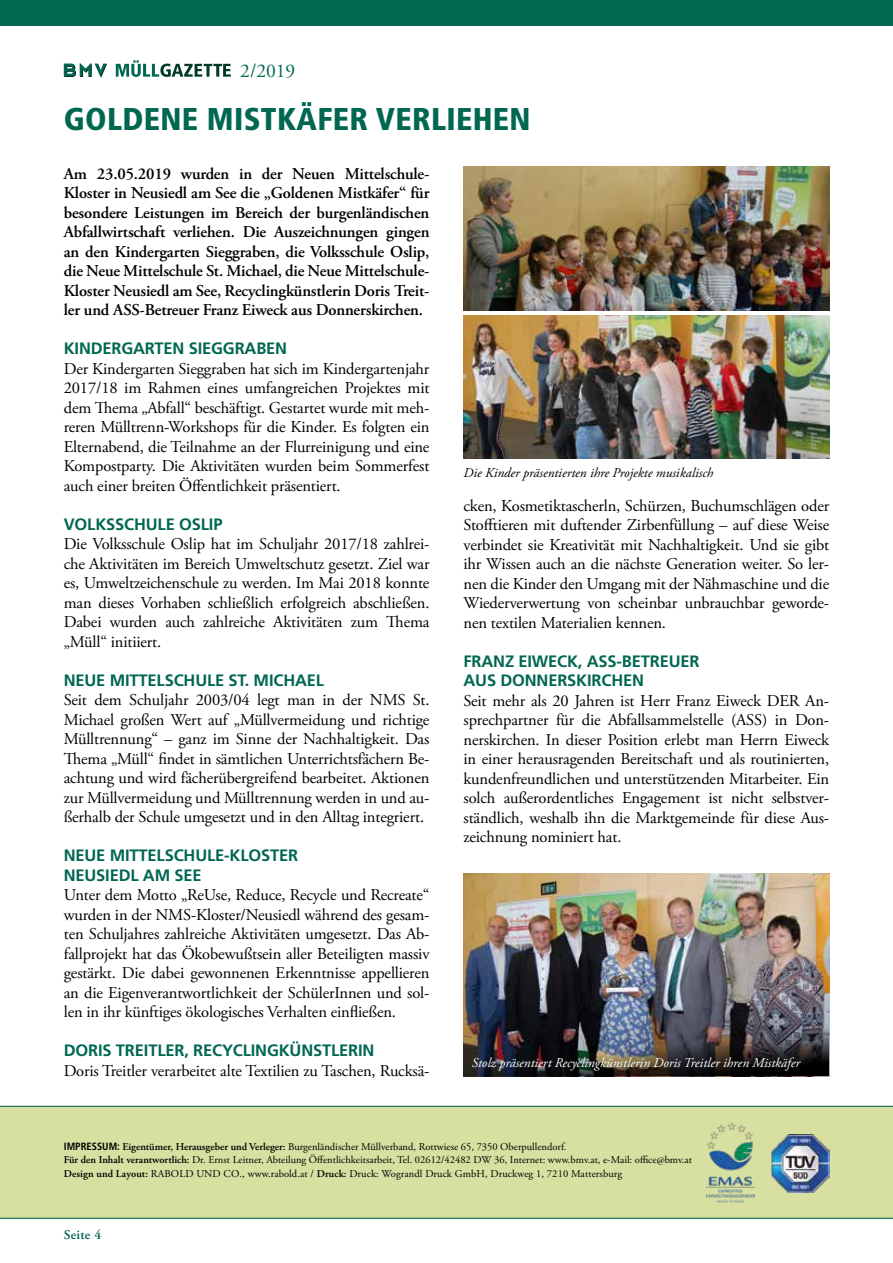
<style>
.page{position:relative;width:893px;height:1263px;background:#fff}
.page>*{position:absolute;margin:0;border:0;box-sizing:border-box;transform-origin:0 0}
.t1{font:900 condensed 31.5px "Frutiger LT Std";letter-spacing:.01em;color:#006751}
.t2{font:19.5px "Adobe Garamond Pro";color:#006751}
.t3{font:16.5px/19.5px "Adobe Garamond Pro";letter-spacing:-.01em;color:#000;text-align:justify}
.t4{font:600 16.5px/19.5px "Adobe Garamond Pro";letter-spacing:-.01em;color:#000;text-align:justify}
.t5{font:700 16.5px/19.5px "Frutiger LT Pro";letter-spacing:-.01em;color:#006751}
.t6{font:italic 13.5px "Adobe Garamond Pro";color:#fff}
.t7{font:italic 13.5px "Adobe Garamond Pro";color:#000}
.t8{font:600 13.5px "Adobe Garamond Pro";letter-spacing:.02em;color:#006751}
.t9{font:10.5px/13.5px "Adobe Garamond Pro";color:#000}
.s1{font-family:"Frutiger LT Std";font-weight:700;font-stretch:condensed}
.s2{font-weight:600}
</style>
<div class="page">
<div style="left:0;top:1106px;width:893px;height:112px;background:#d7dfa1"></div>
<div style="left:0;top:0;width:893px;height:26px;background:#006751"></div>
<svg style="left:116px;top:60px;width:115px;height:17px"></svg>
<svg style="left:64px;top:63px;width:43px;height:15px"></svg>
<hr style="left:0;top:1106px;width:893px;height:1px;background:#006751">
<hr style="left:0;top:1218px;width:893px;height:1px;background:#006751">
<img style="left:771px;top:1135px;width:58px;height:58px">
<img style="left:706px;top:1123px;width:48px;height:80px">
<img style="left:463px;top:167px;width:366px;height:143px">
<img style="left:463px;top:315px;width:366px;height:144px">
<img style="left:463px;top:874px;width:366px;height:151px">
<img style="left:463px;top:1025px;width:366px;height:51px">
<p class="t2" style="left:240px;top:59px;width:57px">2/2019</p>
<h1 class="t1" style="left:64px;top:100px;width:468px">GOLDENE MISTKÄFER VERLIEHEN</h1>
<p class="t4" style="left:64px;top:164px;width:367px">Am 23.05.2019 wurden in der Neuen Mittelschule-Kloster in Neusiedl am See die „Goldenen Mistkäfer“ für besondere Leistungen im Bereich der burgenländischen Abfallwirtschaft verliehen. Die Auszeichnungen gingen an den Kindergarten Sieggraben, die Volksschule Oslip, die Neue Mittelschule St. Michael, die Neue Mittelschule-Kloster Neusiedl am See, Recyclingkünstlerin Doris Treit&shy;ler und ASS-Betreuer Franz Eiweck aus Donnerskirchen.</p>
<p class="t5" style="left:64px;top:339px;width:225px">KINDERGARTEN SIEGGRABEN</p>
<p class="t3" style="left:64px;top:359px;width:367px">Der Kindergarten Sieggraben hat sich im Kindergartenjahr 2017/18 im Rahmen eines umfangreichen Projektes mit dem Thema „Abfall“ beschäftigt. Gestartet wurde mit meh&shy;reren Mülltrenn-Workshops für die Kinder. Es folgten ein Elternabend, die Teilnahme an der Flurreinigung und eine Kompostparty. Die Aktivitäten wurden beim Sommerfest auch einer breiten Öffentlichkeit präsentiert.</p>
<p class="t5" style="left:64px;top:514px;width:160px">VOLKSSCHULE OSLIP</p>
<p class="t3" style="left:64px;top:535px;width:367px">Die Volksschule Oslip hat im Schuljahr 2017/18 zahlrei&shy;che Aktivitäten im Bereich Umweltschutz gesetzt. Ziel war es, Umweltzeichenschule zu werden. Im Mai 2018 konnte man dieses Vorhaben schließlich erfolgreich abschließen.<br>Dabei wurden auch zahlreiche Aktivitäten zum Thema „Müll“ initiiert.</p>
<p class="t5" style="left:64px;top:670px;width:262px">NEUE MITTELSCHULE ST. MICHAEL</p>
<p class="t3" style="left:64px;top:691px;width:367px">Seit dem Schuljahr 2003/04 legt man in der NMS St.<br>Michael großen Wert auf „Müllvermeidung und richtige Mülltrennung“ – ganz im Sinne der Nachhaltigkeit. Das Thema „Müll“ findet in sämtlichen Unterrichtsfächern Be&shy;achtung und wird fächerübergreifend bearbeitet. Aktionen zur Müllvermeidung und Mülltrennung werden in und au&shy;ßerhalb der Schule umgesetzt und in den Alltag integriert.</p>
<p class="t5" style="left:64px;top:846px;width:236px">NEUE MITTELSCHULE-KLOSTER<br>NEUSIEDL AM SEE</p>
<p class="t3" style="left:64px;top:886px;width:367px">Unter dem Motto „ReUse, Reduce, Recycle und Recreate“ wurden in der NMS-Kloster/Neusiedl während des gesam&shy;ten Schuljahres zahlreiche Aktivitäten umgesetzt. Das Ab&shy;fallprojekt hat das Ökobewußtsein aller Beteiligten massiv gestärkt. Die dabei gewonnenen Erkenntnisse appellieren an die Eigenverantwortlichkeit der SchülerInnen und sol&shy;len in ihr künftiges ökologisches Verhalten einfließen.</p>
<p class="t5" style="left:64px;top:1041px;width:312px">DORIS TREITLER, RECYCLINGKÜNSTLERIN</p>
<p class="t3" style="left:64px;top:1061px;width:367px">Doris Treitler verarbeitet alte Textilien zu Taschen, Rucksä-</p>
<p class="t7" style="left:463px;top:464px;width:251px">Die Kinder präsentierten ihre Projekte musikalisch</p>
<p class="t3" style="left:463px;top:496px;width:367px">cken, Kosmetiktascherln, Schürzen, Buchumschlägen oder Stofftieren mit duftender Zirbenfüllung – auf diese Weise verbindet sie Kreativität mit Nachhaltigkeit. Und sie gibt ihr Wissen auch an die nächste Generation weiter. So ler&shy;nen die Kinder den Umgang mit der Nähmaschine und die Wiederverwertung von scheinbar unbrauchbar geworde&shy;nen textilen Materialien kennen.</p>
<p class="t5" style="left:463px;top:651px;width:238px">FRANZ EIWECK, ASS-BETREUER<br>AUS DONNERSKIRCHEN</p>
<p class="t3" style="left:463px;top:691px;width:367px">Seit mehr als 20 Jahren ist Herr Franz Eiweck DER An&shy;sprechpartner für die Abfallsammelstelle (ASS) in Don&shy;nerskirchen. In dieser Position erlebt man Herrn Eiweck in einer herausragenden Bereitschaft und als routinierten, kundenfreundlichen und unterstützenden Mitarbeiter. Ein solch außerordentliches Engagement ist nicht selbstver&shy;ständlich, weshalb ihn die Marktgemeinde für diese Aus&shy;zeichnung nominiert hat.</p>
<p class="t6" style="left:472px;top:1055px;width:330px">Stolz präsentiert Recyclingkünstlerin Doris Treitler ihren Mistkäfer</p>
<p class="t9" style="left:64px;top:1140px;width:630px"><span class="s1">IMPRESSUM:</span> <span class="s2">Eigentümer, Herausgeber und Verleger:</span> Burgenländischer Müllverband, Rottwiese 65, 7350 Oberpullendorf.<br><span class="s2">Für den Inhalt verantwortlich:</span> Dr. Ernst Leitner, Abteilung Öffentlichkeitsarbeit, Tel. 02612/42482 DW 36, Internet: www.bmv.at, e-Mail: office@bmv.at<br><span class="s2">Design und Layout:</span> RABOLD UND CO., www.rabold.at / <span class="s2">Druck:</span> Druck: Wograndl Druck GmbH, Druckweg 1, 7210 Mattersburg</p>
<p class="t8" style="left:64px;top:1227px;width:39px">Seite 4</p>
</div>
